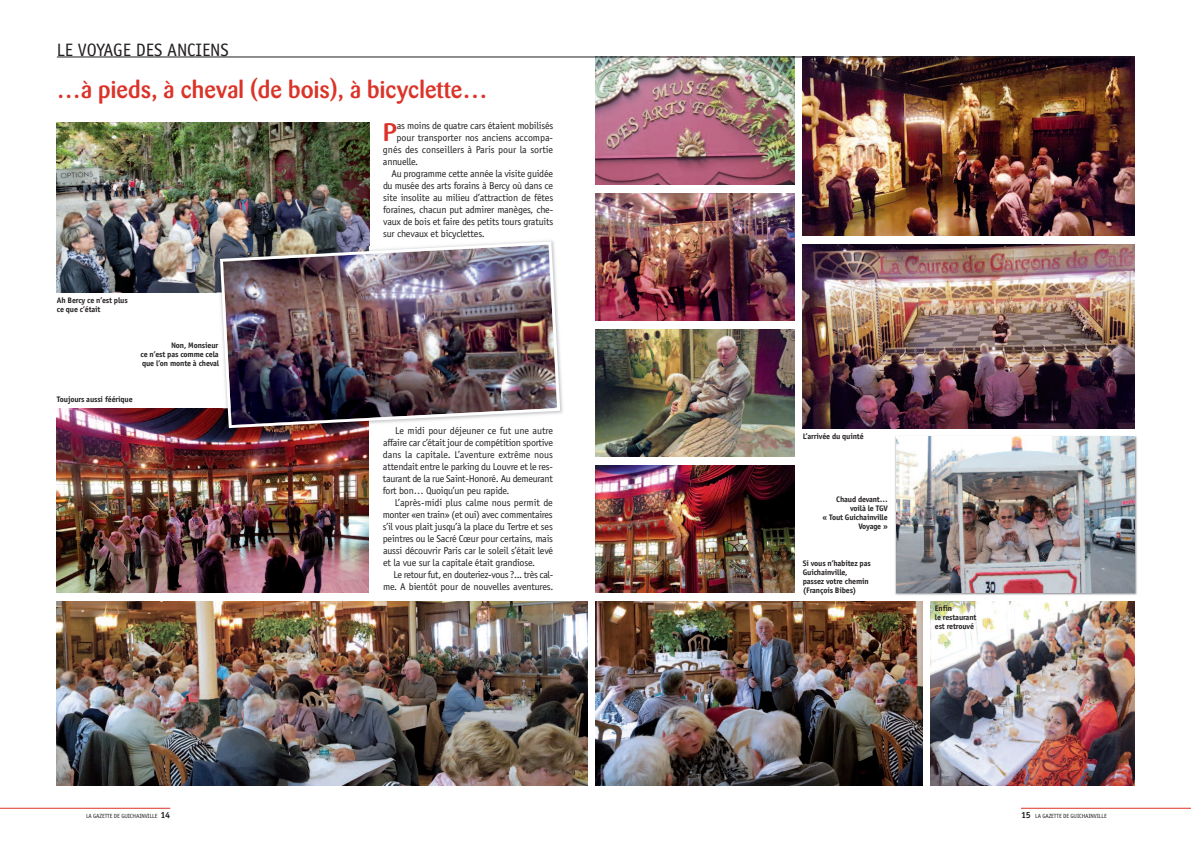
<style>
.page{position:relative;width:1191px;height:842px;background:#fff}
.page>*{position:absolute;margin:0;border:0;box-sizing:border-box;transform-origin:0 0}
.t1{font:500 25.1px "Barmeno";color:#db3328}
.t2{font:500 24px "Barmeno";letter-spacing:.005em;color:#db3328}
.t3{font:18px "Officina Sans";letter-spacing:-.005em;color:#231f20}
.t4{font:10px/12px "Officina Sans";letter-spacing:-.02em;color:#231f20;text-align:justify}
.t5{font:10px "Officina Sans";color:#231f20}
.t6{font:700 8px/9px "Officina Sans";letter-spacing:-.02em;color:#231f20}
.t7{font:6px "Officina Sans";letter-spacing:-.02em;color:#231f20}
.s1{font-weight:700;font-size:9px}
</style>
<div class="page">
<img style="left:802px;top:58px;width:332px;height:178px">
<img style="left:595px;top:58px;width:199px;height:127px">
<img style="left:595px;top:193px;width:199px;height:128px">
<img style="left:595px;top:329px;width:199px;height:128px">
<img style="left:595px;top:465px;width:199px;height:128px">
<hr style="left:57px;top:57px;width:1077px;height:1px;background:#231f20">
<hr style="left:0;top:808px;width:170px;height:1px;background:#db3328">
<hr style="left:1021px;top:808px;width:170px;height:1px;background:#db3328">
<img style="left:57px;top:601px;width:530px;height:184px">
<img style="left:595px;top:601px;width:327px;height:185px">
<img style="left:57px;top:122px;width:312px;height:170px">
<img style="left:57px;top:408px;width:312px;height:185px">
<img style="left:930px;top:601px;width:204px;height:184px">
<img style="left:895px;top:436px;width:242px;height:159px">
<img style="left:896px;top:437px;width:238px;height:156px">
<img style="left:217px;top:236px;width:346px;height:191px">
<img style="left:223px;top:430px;width:146px;height:5px">
<img style="left:218px;top:240px;width:343px;height:190px">
<img style="left:802px;top:244px;width:332px;height:184px">
<h3 class="t3" style="left:57px;top:43px;width:173px">LE VOYAGE DES ANCIENS</h3>
<h2 class="t2" style="left:57px;top:79px;width:432px">…à pieds, à cheval (de bois), à bicyclette…</h2>
<p class="t6" style="left:57px;top:296px;width:72px">Ah Bercy ce n’est plus ce que c’était</p>
<p class="t6" style="left:140px;top:341px;width:80px;text-align:justify;text-indent:31px">Non, Monsieur ce n’est pas comme cela que l’on monte à cheval</p>
<p class="t6" style="left:57px;top:395px;width:77px">Toujours aussi féérique</p>
<h1 class="t1" style="left:383px;top:122px;width:15px">P</h1>
<p class="t4" style="left:397px;top:121px;width:158px">as moins de quatre cars étaient mobilisés</p>
<p class="t4" style="left:396px;top:133px;width:158px">pour transporter nos anciens accompa-</p>
<p class="t5" style="left:383px;top:146px;width:172px">gnés des conseillers à Paris pour la sortie</p>
<p class="t4" style="left:383px;top:157px;width:37px">annuelle.</p>
<p class="t4" style="left:391px;top:169px;width:163px">Au programme cette année la visite guidée</p>
<p class="t4" style="left:383px;top:181px;width:172px">du musée des arts forains à Bercy où dans ce</p>
<p class="t4" style="left:383px;top:193px;width:172px">site insolite au milieu d’attraction de fêtes</p>
<p class="t4" style="left:383px;top:205px;width:172px">foraines, chacun put admirer ma nèges, che-</p>
<p class="t4" style="left:383px;top:217px;width:172px">vaux de bois et faire des petits tours gratuits</p>
<p class="t4" style="left:383px;top:229px;width:103px">sur chevaux et bicyclettes.</p>
<p class="t4" style="left:383px;top:426px;width:172px;text-indent:12px">Le midi pour déjeuner ce fut une autre affaire car c’était jour de compétition sportive dans la capitale. L’aventure extrême nous attendait entre le parking du Louvre et le res&shy;taurant de la rue Saint-Honoré. Au de meurant fort bon… Quoiqu’un peu rapide.</p>
<p class="t4" style="left:383px;top:498px;width:172px;text-indent:12px">L’après-midi plus calme nous permit de monter «en train» (et oui) avec commentaires s’il vous plait jusqu’à la place du Tertre et ses peintres ou le Sacré Cœur pour certains, mais aussi découvrir Paris car le soleil s’était levé et la vue sur la capitale était grandiose.</p>
<p class="t4" style="left:383px;top:570px;width:172px;text-align:right">Le retour fut, en douteriez-vous ?... très cal - me. A bientôt pour de nouvelles aventures.</p>
<p class="t6" style="left:802px;top:432px;width:63px">L’arrivée du quinté</p>
<p class="t6" style="left:822px;top:495px;width:67px;text-align:right">Chaud devant… voilà le TGV<br>« Tout Guichainville<br>Voyage »</p>
<p class="t6" style="left:802px;top:559px;width:70px">Si vous n’habitez pas<br>Guichainville, passez votre chemin (François Bibes)</p>
<p class="t6" style="left:934px;top:604px;width:43px">Enfin<br>le restaurant est retrouvé</p>
<p class="t7" style="left:86px;top:813px;width:86px">LA GAZETTE DE GUICHAINVILLE <span class="s1">14</span></p>
<p class="t7" style="left:1021px;top:813px;width:87px"><span class="s1">15</span> LA GAZETTE DE GUICHAINVILLE</p>
</div>
